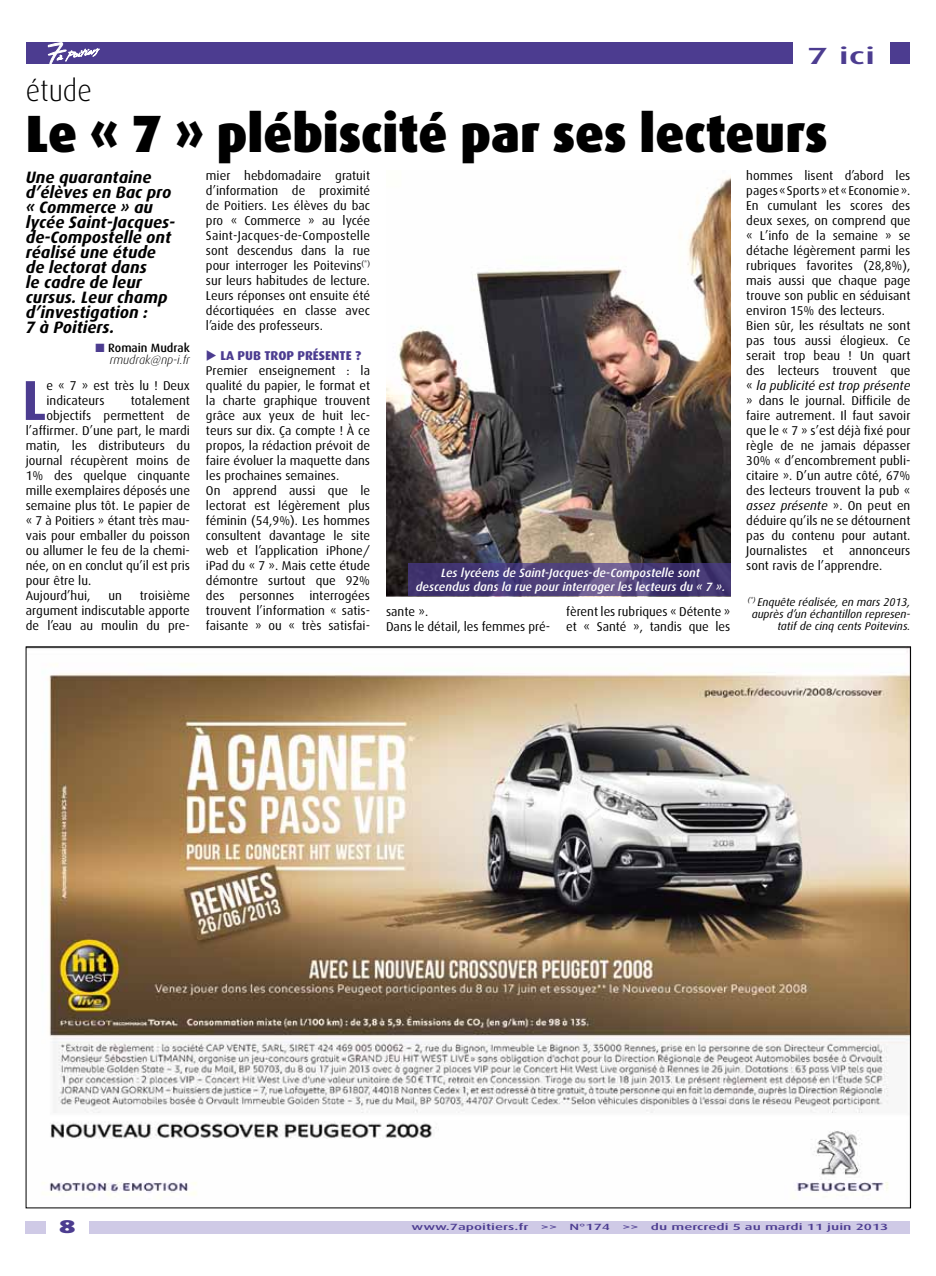
<style>
.page{position:relative;width:936px;height:1276px;background:#fff}
.page>*{position:absolute;margin:0;border:0;box-sizing:border-box;transform-origin:0 0}
.t1{font:700 56.4px "Dax";color:#4c3c90}
.t2{font:900 52.5px "Dax";color:#000;scale:.95 1}
.t3{font:300 30px "Dax";color:#000;scale:.95 1}
.t4{font:500 23.4px "Dax";color:#4c3c90;scale:1.67 1}
.t5{font:900 18.6px "Dax";color:#4c3c90;scale:1.54 1}
.t6{font:italic 700 16.5px/15px "Dax";color:#000}
.t7{font:12.75px/15px "Dax";color:#000}
.t8{font:italic 500 12px/13.5px "Dax";color:#fff;text-align:center}
.t9{font:italic 300 12px/12px "Dax";color:#000;text-align:right}
.t10{font:italic 11.25px/12px "Dax";color:#000;text-align:right}
.t11{font:500 9px "Dax";color:#4c3c90;scale:1.67 1}
.s1{color:#4c3c90}
.s2{font-weight:500;font-style:normal}
.s3{font-weight:800;color:#4c3c90}
.s4{font-style:italic}
</style>
<div class="page">
<div style="left:26px;top:1220px;width:884px;height:13px;background:#cfcae6"></div>
<div style="left:46px;top:1211px;width:43px;height:33px;background:#fff"></div>
<div style="left:26px;top:43px;width:883px;height:21px;background:#4c3c90"></div>
<svg style="left:48px;top:42px;width:51px;height:22px"></svg>
<div style="left:792px;top:37px;width:97px;height:33px;background:#fff"></div>
<img style="left:386px;top:177px;width:344px;height:419px">
<svg style="left:408px;top:563px;width:322px;height:32px;background:#4a3d77"></svg>
<img style="left:28px;top:648px;width:880px;height:549px">
<h3 class="t4" style="left:806px;top:43px;width:42px">7 ici</h3>
<h3 class="t3" style="left:26px;top:74px;width:71px">étude</h3>
<h2 class="t2" style="left:26px;top:104px;width:845px">Le « 7 » plébiscité par ses lecteurs</h2>
<p class="t6" style="left:26px;top:170px;width:151px">Une quarantaine d’élèves en Bac pro « Commerce » au lycée Saint-Jacques&shy;de-Compostelle ont réalisé une étude de lectorat dans<br>le cadre de leur cursus. Leur champ d’investigation :<br>7 à Poitiers.</p>
<p class="t9" style="left:96px;top:342px;width:96px"><span class="s1">■</span> <span class="s2">Romain Mudrak </span>rmudrak@np-i.fr</p>
<h1 class="t1" style="left:22px;top:368px;width:26px">L</h1>
<p class="t7" style="left:47px;top:378px;width:145px">e « 7 » est très lu ! Deux indicateurs</p>
<p class="t7" style="left:131px;top:393px;width:61px">totalement</p>
<p class="t7" style="left:47px;top:408px;width:145px">objectifs permettent de</p>
<p class="t7" style="left:26px;top:423px;width:166px">l’affirmer. D’une part, le mardi</p>
<p class="t7" style="left:26px;top:438px;width:166px">matin, les distributeurs du</p>
<p class="t7" style="left:26px;top:453px;width:166px">journal récupèrent moins de</p>
<p class="t7" style="left:26px;top:468px;width:166px">1% des quelque cinquante</p>
<p class="t7" style="left:26px;top:483px;width:166px">mille exemplaires déposés une</p>
<p class="t7" style="left:26px;top:498px;width:166px">semaine plus tôt. Le papier de</p>
<p class="t7" style="left:26px;top:513px;width:166px">« 7 à Poitiers » étant très mau-</p>
<p class="t7" style="left:26px;top:528px;width:166px">vais pour emballer du poisson</p>
<p class="t7" style="left:26px;top:543px;width:166px">ou allumer le feu de la chemi-</p>
<p class="t7" style="left:26px;top:558px;width:166px">née, on en conclut qu’il est pris</p>
<p class="t7" style="left:26px;top:573px;width:67px">pour être lu.</p>
<p class="t7" style="left:26px;top:588px;width:66px">Aujourd’hui,</p>
<p class="t7" style="left:108px;top:588px;width:15px">un</p>
<p class="t7" style="left:26px;top:588px;width:166px;text-align:justify;text-indent:114px">troisième argument indiscutable apporte de l’eau au moulin du pre-</p>
<p class="t7" style="left:206px;top:168px;width:166px;text-align:justify">mier hebdomadaire gratuit d’information de proximité de Poitiers. Les élèves du bac pro « Commerce » au lycée Saint-Jacques-de-Compostelle sont descendus dans la rue pour interroger les Poitevins<sup>(*) </sup>sur leurs habitudes de lecture.<br>Leurs réponses ont ensuite été décortiquées en classe avec l’aide des professeurs.</p>
<p class="t7" style="left:206px;top:348px;width:166px"><span class="s1">◆</span> <span class="s3">LA PUB TROP PRÉSENTE ?<br></span>Premier enseignement : la qualité du papier, le format et la charte graphique trouvent grâce aux yeux de huit lec&shy;teurs sur dix. Ça compte ! À ce propos, la rédaction prévoit de faire évoluer la maquette dans les prochaines semaines.<br>On apprend aussi que le lectorat est légèrement plus féminin (54,9%). Les hommes consultent davantage le site web et l’application iPhone/ iPad du « 7 ». Mais cette étude démontre surtout que 92% des personnes interrogées trouvent l’information « satis&shy;faisante » ou « très satisfai-</p>
<p class="t8" style="left:416px;top:566px;width:311px">Les lycéens de Saint-Jacques-de-Compostelle sont descendus dans la rue pour interroger les lecteurs du « 7 ».</p>
<p class="t7" style="left:386px;top:604px;width:166px">sante ».<br>Dans le détail, les femmes pré-</p>
<p class="t7" style="left:566px;top:604px;width:166px">fèrent les rubriques « Détente » et « Santé », tandis que les</p>
<p class="t7" style="left:746px;top:168px;width:166px">hommes lisent d’abord les pages « Sports » et « Economie ».<br>En cumulant les scores des deux sexes, on comprend que « L’info de la semaine » se détache légèrement parmi les rubriques favorites (28,8%), mais aussi que chaque page trouve son public en séduisant environ 15% des lecteurs.<br>Bien sûr, les résultats ne sont pas tous aussi élogieux. Ce serait trop beau ! Un quart des lecteurs trouvent que « <span class="s4">la publicité est trop présente </span>» dans le journal. Difficile de faire autrement. Il faut savoir que le « 7 » s’est déjà fixé pour règle de ne jamais dépasser<br>30% « d’encombrement publi&shy;citaire ». D’un autre côté, 67% des lecteurs trouvent la pub « <span class="s4">assez présente</span> ». On peut en déduire qu’ils ne se détournent pas du contenu pour autant.<br>Journalistes et annonceurs sont ravis de l’apprendre.</p>
<p class="t10" style="left:747px;top:596px;width:164px"><sup>(*)</sup> Enquête réalisée, en mars 2013, auprès d’un échantillon represen&shy;tatif de cinq cents Poitevins.</p>
<h3 class="t5" style="left:59px;top:1215px;width:13px">8</h3>
<p class="t11" style="left:411px;top:1221px;width:72px">www.7apoitiers.fr</p>
<p class="t11" style="left:541px;top:1221px;width:11px">&gt;&gt;</p>
<p class="t11" style="left:569px;top:1221px;width:26px">N°174</p>
<p class="t11" style="left:622px;top:1221px;width:11px">&gt;&gt;</p>
<p class="t11" style="left:651px;top:1221px;width:144px">du mercredi 5 au mardi 11 juin 2013</p>
</div>
